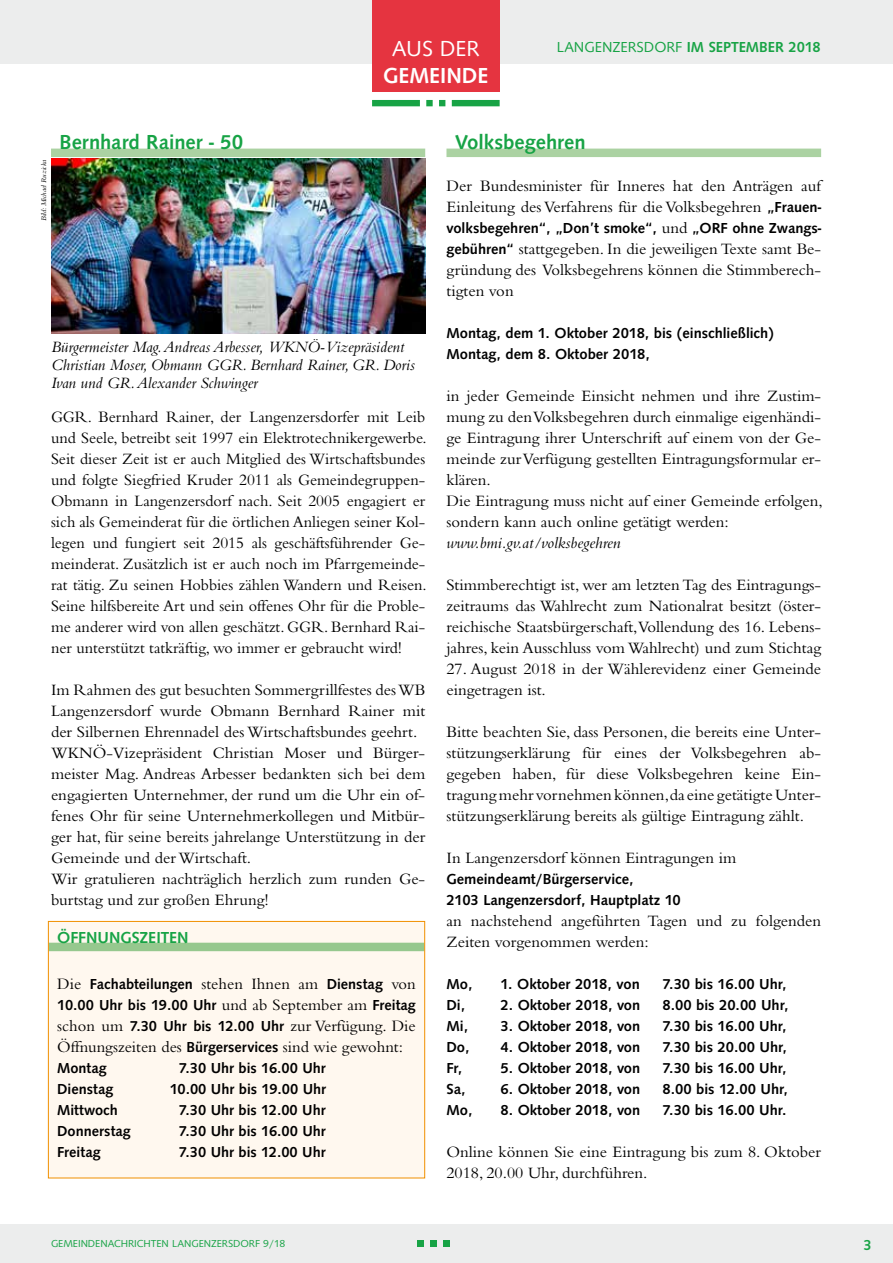
<style>
.page{position:relative;width:893px;height:1263px;background:#fff}
.page>*{position:absolute;margin:0;border:0;box-sizing:border-box;transform-origin:0 0}
.t1{font:700 22.5px "Syntax";color:#fff}
.t2{font:22.5px "Syntax";color:#fff}
.t3{font:700 21px "Syntax";color:#17a345}
.t4{font:16.5px/21px "Bembo";color:#000}
.t5{font:italic 16.5px/18px "Bembo";color:#000}
.t6{font:700 16.5px "Syntax";color:#17a345}
.t7{font:700 15px/21px "Syntax";color:#000}
.t8{font:700 15px "Syntax";color:#17a345}
.t9{font:10.5px "Syntax";color:#17a345}
.t10{font:italic 7.5px "Bembo";letter-spacing:-.005em;color:#000}
.s1{font-weight:400}
.s2{font-family:"Bembo";font-weight:400;font-size:16.5px}
.s3{font-family:"Syntax";font-weight:700;font-size:15px}
</style>
<div class="page">
<div style="left:0;top:1225px;width:893px;height:38px;background:#eceded"></div>
<div style="left:0;top:0;width:893px;height:64px;background:#eceded"></div>
<div style="left:48px;top:921px;width:377px;height:257px;background:#fff8ef"></div>
<div style="left:49px;top:943px;width:375px;height:8px;background:#96c88e"></div>
<div style="left:48px;top:921px;width:377px;height:257px;border:1px solid #f19000"></div>
<div style="left:51px;top:149px;width:374px;height:8px;background:#abd2a2"></div>
<img style="left:51px;top:159px;width:374px;height:175px">
<div style="left:446px;top:149px;width:375px;height:8px;background:#abd2a2"></div>
<div style="left:418px;top:1240px;width:6px;height:7px;background:#17a345"></div>
<div style="left:431px;top:1240px;width:6px;height:7px;background:#17a345"></div>
<div style="left:443px;top:1240px;width:7px;height:7px;background:#17a345"></div>
<div style="left:372px;top:0;width:128px;height:92px;background:#e53440"></div>
<svg style="left:372px;top:100px;width:128px;height:6px"></svg>
<h1 class="t2" style="left:392px;top:36px;width:89px">AUS DER</h1>
<h1 class="t1" style="left:383px;top:63px;width:107px">GEMEINDE</h1>
<p class="t8" style="left:557px;top:38px;width:266px"><span class="s1">LANGENZERSDORF</span> IM SEPTEMBER 2018</p>
<p class="t10" style="left:39px;top:221px;width:63px;rotate:-90deg">Bild: Michael Ruzicka</p>
<p class="t3" style="left:60px;top:129px;width:185px">Bernhard Rainer - 50</p>
<p class="t5" style="left:51px;top:337px;width:365px">Bürgermeister Mag. Andreas Arbesser, WKNÖ-Vizepräsident<br>Christian Moser, Obmann GGR. Bernhard Rainer, GR. Doris<br>Ivan und GR. Alexander Schwinger</p>
<p class="t4" style="left:51px;top:406px;width:377px;text-align:justify">GGR. Bernhard Rainer, der Langenzersdorfer mit Leib und Seele, betreibt seit 1997 ein Elektrotechnikergewerbe.<br>Seit dieser Zeit ist er auch Mitglied des Wirtschaftsbundes und folgte Siegfried Kruder 2011 als Gemeindegruppen-Obmann in Langenzersdorf nach. Seit 2005 engagiert er sich als Gemeinderat für die örtlichen Anliegen seiner Kol&shy;legen und fungiert seit 2015 als geschäftsführender Ge&shy;meinderat. Zusätzlich ist er auch noch im Pfarrgemeinde&shy;rat tätig. Zu seinen Hobbies zählen Wandern und Reisen.<br>Seine hilfsbereite Art und sein offenes Ohr für die Proble&shy;me anderer wird von allen geschätzt. GGR. Bernhard Rai&shy;ner unterstützt tatkräftig, wo immer er gebraucht wird!</p>
<p class="t4" style="left:51px;top:679px;width:376px">Im Rahmen des gut besuchten Sommergrillfestes des WB Langenzersdorf wurde Obmann Bernhard Rainer mit der Silbernen Ehrennadel des Wirtschaftsbundes geehrt.<br>WKNÖ-Vizepräsident Christian Moser und Bürger&shy;meister Mag. Andreas Arbesser bedankten sich bei dem engagierten Unternehmer, der rund um die Uhr ein of&shy;fenes Ohr für seine Unternehmerkollegen und Mitbür&shy;ger hat, für seine bereits jahrelange Unterstützung in der Gemeinde und der Wirtschaft.<br>Wir gratulieren nachträglich herzlich zum runden Ge&shy;burtstag und zur großen Ehrung!</p>
<p class="t6" style="left:57px;top:927px;width:133px">ÖFFNUNGSZEITEN</p>
<p class="t7" style="left:57px;top:973px;width:360px"><span class="s2">Die</span> Fachabteilungen <span class="s2">stehen Ihnen am</span> Dienstag <span class="s2">von<br></span>10.00 Uhr bis 19.00 Uhr <span class="s2">und ab September am</span> Freitag</p>
<p class="t4" style="left:57px;top:1015px;width:360px">schon um <span class="s3">7.30 Uhr bis 12.00 Uhr</span> zur Verfügung. Die<br>Öffnungszeiten des <span class="s3">Bürgerservices</span> sind wie gewohnt:</p>
<p class="t7" style="left:57px;top:1057px;width:51px">Montag</p>
<p class="t7" style="left:179px;top:1057px;width:149px">7.30 Uhr bis 16.00 Uhr</p>
<p class="t7" style="left:57px;top:1078px;width:58px">Dienstag</p>
<p class="t7" style="left:170px;top:1078px;width:158px">10.00 Uhr bis 19.00 Uhr</p>
<p class="t7" style="left:57px;top:1099px;width:62px">Mittwoch</p>
<p class="t7" style="left:179px;top:1099px;width:148px">7.30 Uhr bis 12.00 Uhr</p>
<p class="t7" style="left:57px;top:1120px;width:75px">Donnerstag</p>
<p class="t7" style="left:179px;top:1120px;width:149px">7.30 Uhr bis 16.00 Uhr</p>
<p class="t7" style="left:57px;top:1141px;width:45px">Freitag</p>
<p class="t7" style="left:179px;top:1141px;width:148px">7.30 Uhr bis 12.00 Uhr</p>
<p class="t3" style="left:455px;top:129px;width:132px">Volksbegehren</p>
<p class="t4" style="left:446px;top:175px;width:376px">Der Bundesminister für Inneres hat den Anträgen auf<br>Einleitung des Verfahrens für die Volksbegehren <span class="s3">„Frauen-</span></p>
<p class="t7" style="left:446px;top:217px;width:376px">volksbegehren“, „Don’t smoke“, <span class="s2">und</span> „ORF ohne Zwangs-</p>
<p class="t4" style="left:446px;top:238px;width:376px;text-align:justify"><span class="s3">gebühren“</span> stattgegeben. In die jeweiligen Texte samt Be&shy;gründung des Volksbegehrens können die Stimmberech&shy;tigten von</p>
<p class="t7" style="left:446px;top:322px;width:329px">Montag, dem 1. Oktober 2018, bis (einschließlich)<br>Montag, dem 8. Oktober 2018,</p>
<p class="t4" style="left:446px;top:385px;width:378px">in jeder Gemeinde Einsicht nehmen und ihre Zustim&shy;mung zu den Volksbegehren durch einmalige eigenhändi&shy;ge Eintragung ihrer Unterschrift auf einem von der Ge&shy;meinde zur Verfügung gestellten Eintragungsformular er&shy;klären.<br>Die Eintragung muss nicht auf einer Gemeinde erfolgen, sondern kann auch online getätigt werden:</p>
<p class="t5" style="left:446px;top:533px;width:176px">www.bmi.gv.at/volksbegehren</p>
<p class="t4" style="left:446px;top:574px;width:376px;text-align:justify">Stimmberechtigt ist, wer am letzten Tag des Eintragungs&shy;zeitraums das Wahlrecht zum Nationalrat besitzt (öster&shy;reichische Staatsbürgerschaft,Vollendung des 16. Lebens&shy;jahres, kein Ausschluss vom Wahlrecht) und zum Stichtag</p>
<p class="t4" style="left:446px;top:658px;width:376px">27. August 2018 in der Wählerevidenz einer Gemeinde eingetragen ist.</p>
<p class="t4" style="left:446px;top:721px;width:376px;text-align:justify">Bitte beachten Sie, dass Personen, die bereits eine Unter&shy;stützungserklärung für eines der Volksbegehren ab&shy;gegeben haben, für diese Volksbegehren keine Ein&shy;tragung mehr vornehmen können,da eine getätigte Unter&shy;stützungserklärung bereits als gültige Eintragung zählt.</p>
<p class="t4" style="left:446px;top:847px;width:291px">In Langenzersdorf können Eintragungen im</p>
<p class="t7" style="left:446px;top:868px;width:236px">Gemeindeamt/Bürgerservice,<br>2103 Langenzersdorf, Hauptplatz 10</p>
<p class="t4" style="left:446px;top:910px;width:376px">an nachstehend angeführten Tagen und zu folgenden<br>Zeiten vorgenommen werden:</p>
<p class="t7" style="left:446px;top:973px;width:27px">Mo,</p>
<p class="t7" style="left:500px;top:973px;width:141px">1. Oktober 2018, von</p>
<p class="t7" style="left:662px;top:973px;width:125px">7.30 bis 16.00 Uhr,</p>
<p class="t7" style="left:446px;top:994px;width:20px">Di,</p>
<p class="t7" style="left:500px;top:994px;width:141px">2. Oktober 2018, von</p>
<p class="t7" style="left:662px;top:994px;width:127px">8.00 bis 20.00 Uhr,</p>
<p class="t7" style="left:446px;top:1015px;width:23px">Mi,</p>
<p class="t7" style="left:500px;top:1015px;width:141px">3. Oktober 2018, von</p>
<p class="t7" style="left:662px;top:1015px;width:125px">7.30 bis 16.00 Uhr,</p>
<p class="t7" style="left:446px;top:1036px;width:25px">Do,</p>
<p class="t7" style="left:500px;top:1036px;width:141px">4. Oktober 2018, von</p>
<p class="t7" style="left:662px;top:1036px;width:126px">7.30 bis 20.00 Uhr,</p>
<p class="t7" style="left:446px;top:1057px;width:17px">Fr,</p>
<p class="t7" style="left:500px;top:1057px;width:141px">5. Oktober 2018, von</p>
<p class="t7" style="left:662px;top:1057px;width:125px">7.30 bis 16.00 Uhr,</p>
<p class="t7" style="left:446px;top:1078px;width:21px">Sa,</p>
<p class="t7" style="left:500px;top:1078px;width:141px">6. Oktober 2018, von</p>
<p class="t7" style="left:662px;top:1078px;width:127px">8.00 bis 12.00 Uhr,</p>
<p class="t7" style="left:446px;top:1099px;width:27px">Mo,</p>
<p class="t7" style="left:500px;top:1099px;width:141px">8. Oktober 2018, von</p>
<p class="t7" style="left:662px;top:1099px;width:126px">7.30 bis 16.00 Uhr.</p>
<p class="t4" style="left:446px;top:1141px;width:376px">Online können Sie eine Eintragung bis zum 8. Oktober<br>2018, 20.00 Uhr, durchführen.</p>
<p class="t9" style="left:51px;top:1238px;width:236px">GEMEINDENACHRICHTEN LANGENZERSDORF 9/18</p>
<p class="t8" style="left:863px;top:1236px;width:10px">3</p>
</div>
